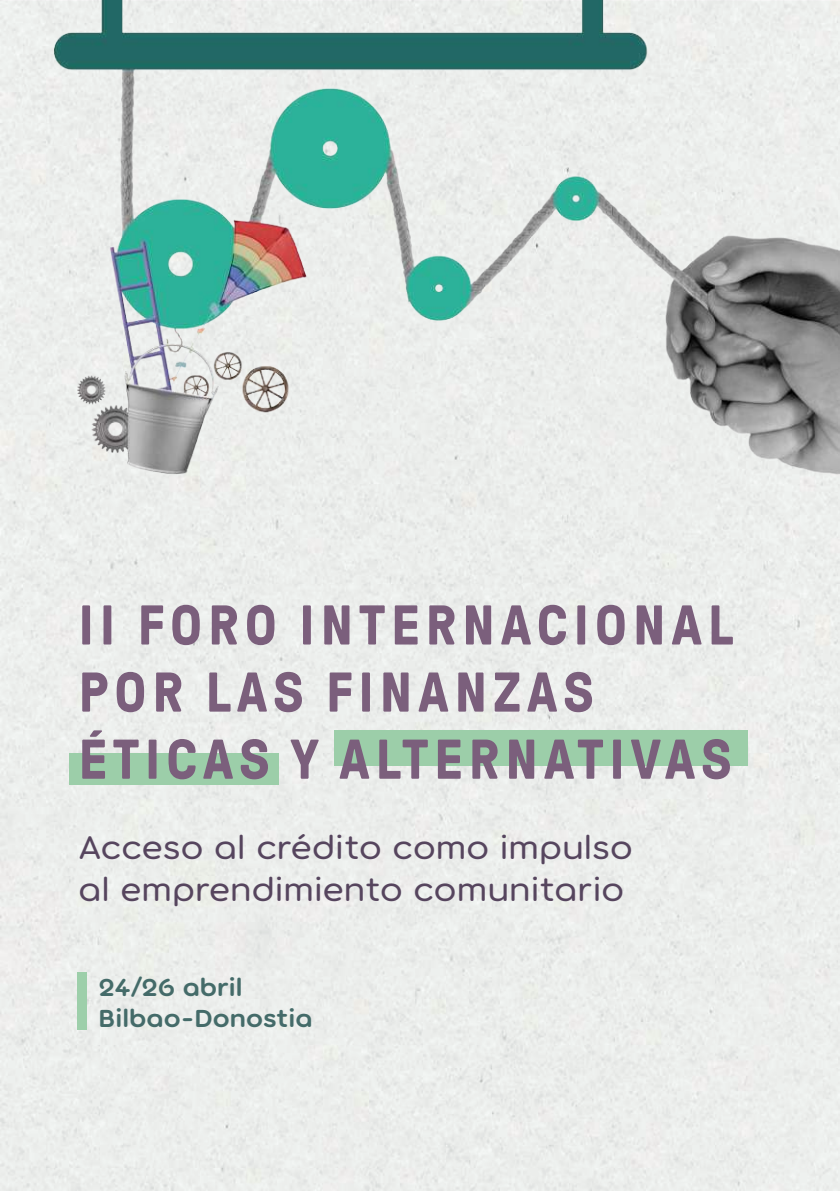
<style>
.page{position:relative;width:840px;height:1191px;background:#fff}
.page>*{position:absolute;margin:0;border:0;box-sizing:border-box;transform-origin:0 0}
.t1{font:700 55.8px/67px "GT Pressura Pro";letter-spacing:.1em;color:#7b5f7c}
.t2{font:34.6px/41.6px "Torus";color:#56455e;scale:1.09 1}
.t3{font:600 26.2px/31.4px "Torus";color:#446b69;scale:1.09 1}
</style>
<div class="page">
<div style="left:0;top:1px;width:839px;height:1189px;background:#eceeec"></div>
<div style="left:69px;top:754px;width:209px;height:31px;background:#9ccea9"></div>
<div style="left:334px;top:730px;width:413px;height:35px;background:#9ccea9"></div>
<div style="left:77px;top:972px;width:10px;height:57px;background:#9dcfaa"></div>
<img style="left:0;top:0;width:839px;height:504px">
<h1 class="t1" style="left:78px;top:592px;width:656px">II FORO INTERNACIONAL<br>POR LAS FINANZAS<br>ÉTICAS Y ALTERNATIVAS</h1>
<p class="t2" style="left:78px;top:826px;width:510px">Acceso al crédito como impulso al emprendimiento comunitario</p>
<p class="t3" style="left:98px;top:970px;width:198px">24/26 abril<br>Bilbao-Donostia</p>
</div>
